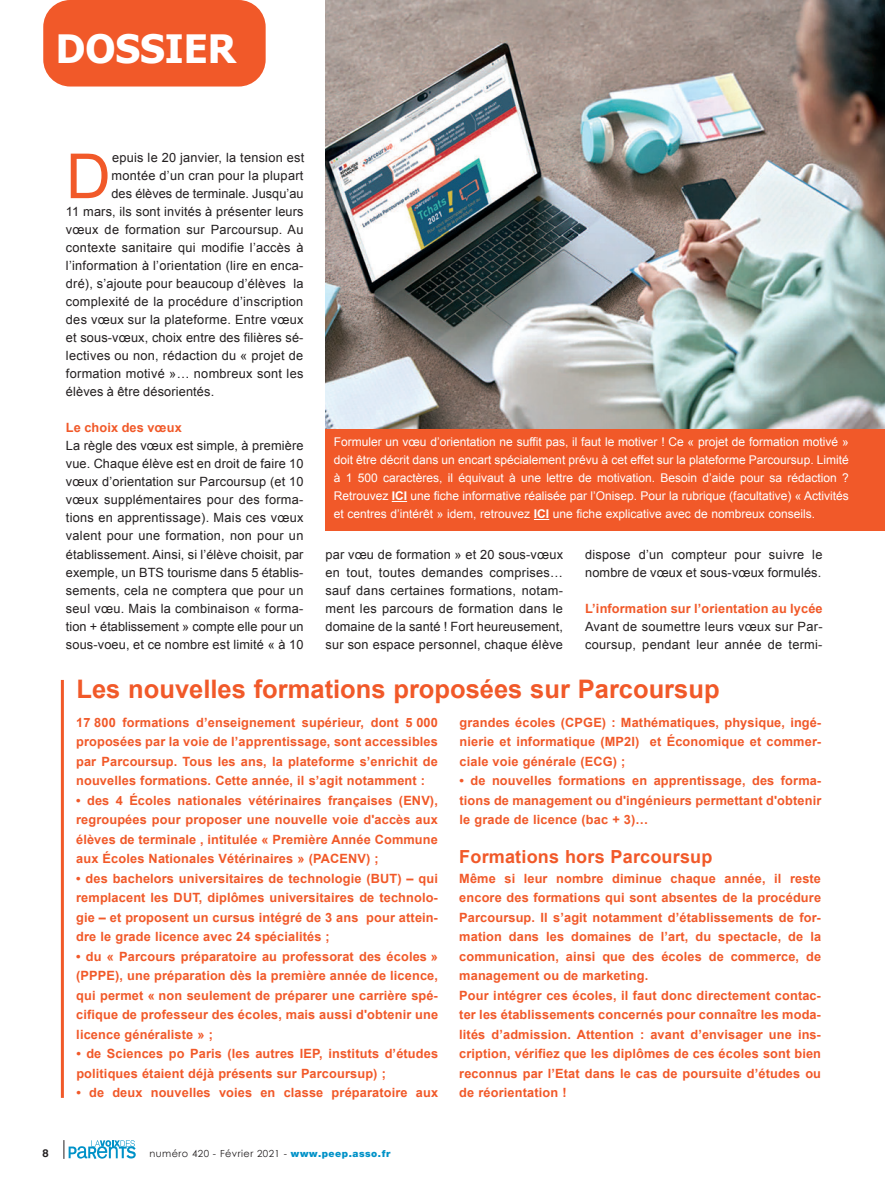
<style>
.page{position:relative;width:885px;height:1183px;background:#fff}
.page>*{position:absolute;margin:0;border:0;box-sizing:border-box;transform-origin:0 0}
.t1{font:62.1px "Arial";color:#f15929}
.t2{font:700 39px "Tahoma";color:#fff}
.t3{font:700 25.5px "Arial";color:#f15929}
.t4{font:700 18px "Arial";letter-spacing:.01em;color:#f15929}
.t5{font:700 12.75px/19.5px "Arial";letter-spacing:.01em;color:#f15929;text-align:justify}
.t6{font:12.75px/18px "Arial";letter-spacing:.02em;color:#231f20;text-align:justify}
.t7{font:12.75px "Arial";color:#231f20}
.t8{font:12px/18px "Arial";color:#fff;text-align:justify}
.t9{font:11.25px "Mono Alphabet";color:#231f20}
.t10{font:9.75px "Century Gothic";letter-spacing:.045em;color:#231f20}
.s1{font-weight:700}
.s2{font-family:"Helvetica Neue LT Pro";font-weight:900;color:#0092c8}
</style>
<div class="page">
<div style="left:43px;top:0;width:222px;height:86px;background:#f15929;border-radius:27px"></div>
<svg style="left:64px;top:1140px;width:72px;height:18px"></svg>
<img style="left:325px;top:0;width:559px;height:429px">
<div style="left:325px;top:429px;width:559px;height:101px;background:#f15929"></div>
<svg style="left:392px;top:501px;width:15px;height:1px"></svg>
<svg style="left:534px;top:519px;width:15px;height:1px"></svg>
<hr style="left:61px;top:679px;width:3px;height:418px;background:#f15929">
<h2 class="t2" style="left:56px;top:24px;width:182px">DOSSIER</h2>
<h1 class="t1" style="left:66px;top:142px;width:46px">D</h1>
<p class="t6" style="left:112px;top:149px;width:193px">epuis le 20 janvier, la tension est</p>
<p class="t6" style="left:111px;top:167px;width:193px">montée d’un cran pour la plupart</p>
<p class="t7" style="left:111px;top:186px;width:193px">des élèves de terminale. Jusqu’au</p>
<p class="t6" style="left:66px;top:203px;width:239px">11 mars, ils sont invités à présenter leurs</p>
<p class="t6" style="left:66px;top:221px;width:239px">vœux de formation sur Parcoursup. Au</p>
<p class="t6" style="left:66px;top:239px;width:239px">contexte sanitaire qui modifie l’accès à</p>
<p class="t6" style="left:66px;top:257px;width:239px">l’information à l’orientation (lire en enca-</p>
<p class="t6" style="left:66px;top:275px;width:239px">dré), s’ajoute pour beaucoup d’élèves la</p>
<p class="t6" style="left:66px;top:293px;width:239px">complexité de la procédure d’inscription</p>
<p class="t6" style="left:66px;top:311px;width:239px">des vœux sur la plateforme. Entre vœux</p>
<p class="t6" style="left:66px;top:329px;width:239px">et sous-vœux, choix entre des filières sé-</p>
<p class="t6" style="left:66px;top:347px;width:239px">lectives ou non, rédaction du « projet de</p>
<p class="t6" style="left:66px;top:365px;width:239px">formation motivé »… nombreux sont les</p>
<p class="t6" style="left:66px;top:383px;width:150px">élèves à être désorientés.</p>
<p class="t5" style="left:66px;top:418px;width:117px">Le choix des vœux</p>
<p class="t6" style="left:66px;top:437px;width:239px">La règle des vœux est simple, à première vue. Chaque élève est en droit de faire 10 vœux d’orientation sur Parcoursup (et 10 vœux supplémentaires pour des forma&shy;tions en apprentissage). Mais ces vœux valent pour une formation, non pour un établissement. Ainsi, si l’élève choisit, par exemple, un BTS tourisme dans 5 établis&shy;sements, cela ne comptera que pour un seul vœu. Mais la combinaison « forma&shy;tion + établissement » compte elle pour un sous-voeu, et ce nombre est limité « à 10</p>
<p class="t8" style="left:333px;top:433px;width:516px">Formuler un vœu d’orientation ne suffit pas, il faut le motiver ! Ce « projet de formation motivé » doit être décrit dans un encart spécialement prévu à cet effet sur la plateforme Parcoursup. Limité à 1 500 caractères, il équivaut à une lettre de motivation. Besoin d’aide pour sa rédaction ?<br>Retrouvez <span class="s1">iCi</span> une fiche informative réalisée par l’Onisep. Pour la rubrique (facultative) « Activités et centres d’intérêt » idem, retrouvez <span class="s1">iCi</span> une fiche explicative avec de nombreux conseils.</p>
<p class="t6" style="left:325px;top:545px;width:239px">par vœu de formation » et 20 sous-vœux en tout, toutes demandes comprises… sauf dans certaines formations, notam&shy;ment les parcours de formation dans le domaine de la santé ! Fort heureusement, sur son espace personnel, chaque élève</p>
<p class="t6" style="left:585px;top:545px;width:239px">dispose d’un compteur pour suivre le nombre de vœux et sous-vœux formulés.</p>
<p class="t5" style="left:585px;top:598px;width:239px">L’information sur l’orientation au lycée</p>
<p class="t6" style="left:585px;top:617px;width:239px">Avant de soumettre leurs vœux sur Par&shy;coursup, pendant leur année de termi-</p>
<h3 class="t3" style="left:76px;top:674px;width:644px">Les nouvelles formations proposées sur Parcoursup</h3>
<p class="t5" style="left:76px;top:712px;width:363px">17 800 formations d’enseignement supérieur, dont 5 000 proposées par la voie de l’apprentissage, sont accessibles par Parcoursup. Tous les ans, la plateforme s’enrichit de nouvelles formations. Cette année, il s’agit notamment :</p>
<p class="t5" style="left:76px;top:790px;width:363px">• des 4 Écoles nationales vétérinaires françaises (eNV), regroupées pour proposer une nouvelle voie d'accès aux élèves de terminale , intitulée « Première Année Commune aux Écoles Nationales Vétérinaires » (PACeNV) ;</p>
<p class="t5" style="left:76px;top:868px;width:363px">• des bachelors universitaires de technologie (BUT) – qui remplacent les dUT, diplômes universitaires de technolo&shy;gie – et proposent un cursus intégré de 3 ans pour attein&shy;dre le grade licence avec 24 spécialités ;</p>
<p class="t5" style="left:76px;top:946px;width:363px">• du « Parcours préparatoire au professorat des écoles » (PPPe), une préparation dès la première année de licence, qui permet « non seulement de préparer une carrière spé&shy;cifique de professeur des écoles, mais aussi d'obtenir une licence généraliste » ;</p>
<p class="t5" style="left:76px;top:1043px;width:363px">• de sciences po Paris (les autres ieP, instituts d’études politiques étaient déjà présents sur Parcoursup) ;</p>
<p class="t5" style="left:76px;top:1082px;width:363px">• de deux nouvelles voies en classe préparatoire aux</p>
<p class="t5" style="left:459px;top:712px;width:363px">grandes écoles (CPGe) : Mathématiques, physique, ingé&shy;nierie et informatique (MP2i) et Économique et commer&shy;ciale voie générale (eCG) ;</p>
<p class="t5" style="left:459px;top:770px;width:363px">• de nouvelles formations en apprentissage, des forma&shy;tions de management ou d'ingénieurs permettant d'obtenir le grade de licence (bac + 3)…</p>
<h3 class="t4" style="left:459px;top:846px;width:255px">Formations hors Parcoursup</h3>
<p class="t5" style="left:459px;top:868px;width:363px;text-align:left">Même si leur nombre diminue chaque année, il reste encore des formations qui sont absentes de la procédure Parcoursup. il s’agit notamment d’établissements de for&shy;mation dans les domaines de l’art, du spectacle, de la communication, ainsi que des écoles de commerce, de management ou de marketing.<br>Pour intégrer ces écoles, il faut donc directement contac&shy;ter les établissements concernés pour connaître les moda&shy;lités d’admission. Attention : avant d’envisager une ins&shy;cription, vérifiez que les diplômes de ces écoles sont bien reconnus par l’etat dans le cas de poursuite d’études ou de réorientation !</p>
<p class="t9" style="left:43px;top:1146px;width:8px">8</p>
<p class="t10" style="left:149px;top:1146px;width:242px">numéro 420 - Février 2021 - <span class="s2">www.peep.asso.fr</span></p>
</div>
